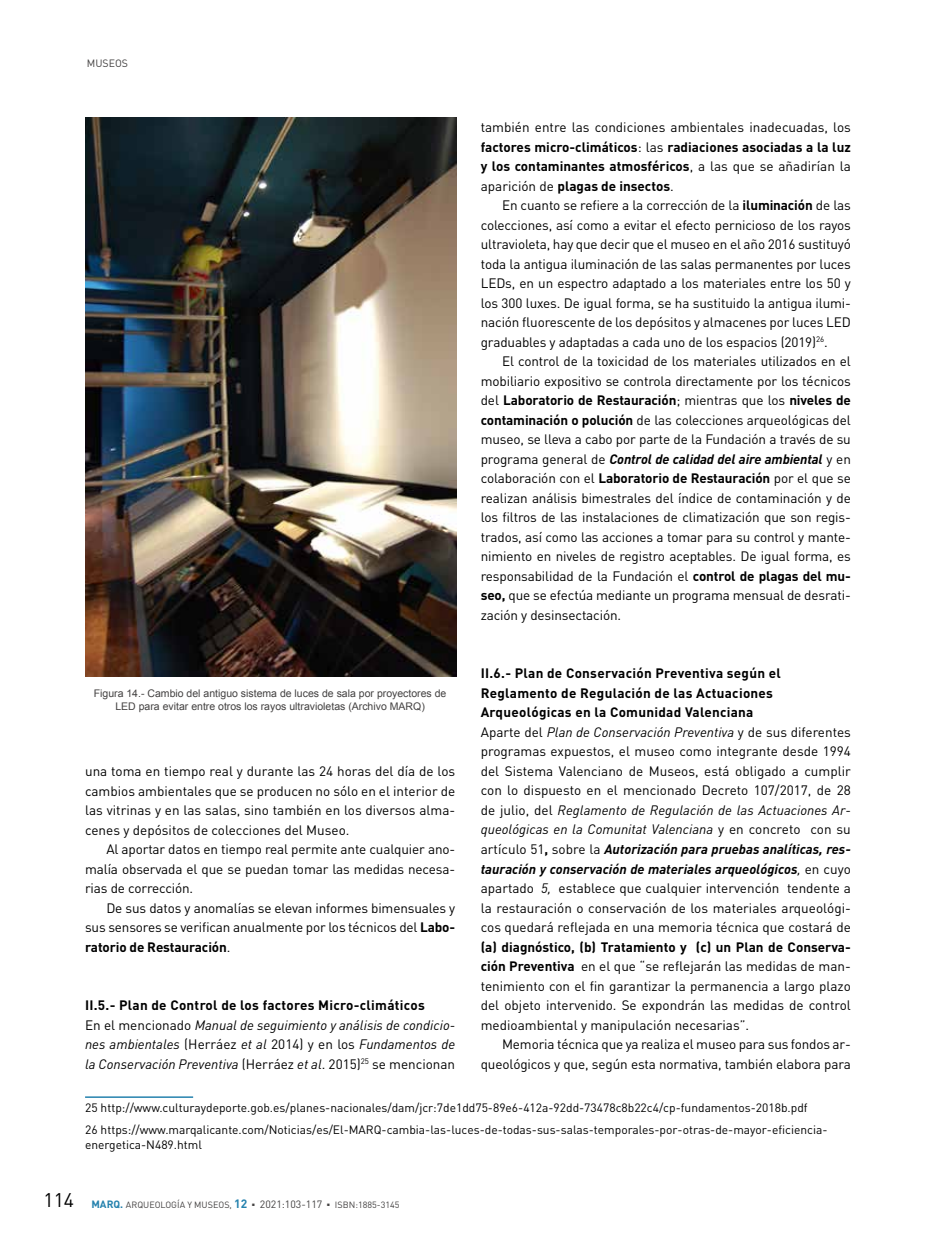
<style>
.page{position:relative;width:936px;height:1234px;background:#fff}
.page>*{position:absolute;margin:0;border:0;box-sizing:border-box;transform-origin:0 0}
.t1{font:13.5px/19.5px "DIN";letter-spacing:-.01em;color:#000;text-align:justify}
.t2{font:italic 13.5px/19.5px "DIN";color:#000}
.t3{font:700 13.5px/19.5px "DIN";color:#000;text-align:justify}
.t4{font:12px/23px "DIN";color:#000}
.t5{font:10.5px/12.6px "Arial";color:#434141;text-align:center}
.t6{font:10.5px "DIN";color:#434141}
.t7{font:9px "DIN";color:#434141}
.s1{font-weight:400}
.s2{font-weight:700}
.s3{font-weight:700;font-style:italic}
.s4{font-style:italic}
.s5{font-weight:700;font-style:normal}
.s6{font-style:normal}
.s7{font-size:19.5px;color:#000}
.s8{font-weight:700;font-size:10.5px;color:#2582ae}
.s9{font-weight:700;font-size:12px;color:#2582ae}
.s10{font-size:10.5px}
</style>
<div class="page">
<hr style="left:85px;top:1096px;width:108px;height:1px;background:#2582ae">
<img style="left:85px;top:117px;width:371px;height:559px">
<p class="t6" style="left:87px;top:57px;width:43px">MUSEOS</p>
<p class="t3" style="left:480px;top:117px;width:371px"><span class="s1">también entre las condiciones ambientales inadecuadas, los </span>factores micro-climáticos<span class="s1">: las</span> radiaciones asociadas a la luz y los contaminantes atmosféricos<span class="s1">, a las que se añadirían la aparición de</span> plagas de insectos<span class="s1">.</span></p>
<p class="t1" style="left:480px;top:195px;width:371px;text-indent:21px">En cuanto se refiere a la corrección de la <span class="s2">iluminación</span> de las colecciones, así como a evitar el efecto pernicioso de los rayos ultravioleta, hay que decir que el museo en el año 2016 sustituyó toda la antigua iluminación de las salas permanentes por luces LEDs, en un espectro adaptado a los materiales entre los 50 y los 300 luxes. De igual forma, se ha sustituido la antigua ilumi&shy;nación fluorescente de los depósitos y almacenes por luces LED graduables y adaptadas a cada uno de los espacios (2019)<sup>26</sup>.</p>
<p class="t1" style="left:480px;top:351px;width:371px;text-indent:21px">El control de la toxicidad de los materiales utilizados en el mobiliario expositivo se controla directamente por los técnicos del <span class="s2">Laboratorio de Restauración</span>; mientras que los <span class="s2">niveles de contaminación o polución</span> de las colecciones arqueológicas del museo, se lleva a cabo por parte de la Fundación a través de su programa general de <span class="s3">Control de calidad del aire ambiental</span> y en colaboración con el <span class="s2">Laboratorio de Restauración</span> por el que se realizan análisis bimestrales del índice de contaminación y de los filtros de las instalaciones de climatización que son regis&shy;trados, así como las acciones a tomar para su control y mante&shy;nimiento en niveles de registro aceptables. De igual forma, es responsabilidad de la Fundación el <span class="s2">control de plagas del mu&shy;seo,</span> que se efectúa mediante un programa mensual de desrati&shy;zación y desinsectación.</p>
<p class="t1" style="left:480px;top:663px;width:371px;text-align:left"><span class="s2">II.6.- Plan de Conservación Preventiva según el Reglamento de Regulación de las Actuaciones Arqueológicas en la Comunidad Valenciana<br></span>Aparte del <span class="s4">Plan de Conservación Preventiva</span> y de sus diferentes programas expuestos, el museo como integrante desde 1994 del Sistema Valenciano de Museos, está obligado a cumplir con lo dispuesto en el mencionado Decreto 107/2017, de 28 de julio, del <span class="s4">Reglamento de Regulación de las Actuaciones Ar&shy;queológicas en la Comunitat Valenciana</span> y en concreto con su artículo 51<span class="s2">,</span> sobre la <span class="s3">Autorización para pruebas analíticas, res&shy;tauración y conservación de materiales arqueológicos</span><span class="s4">,</span> en cuyo apartado <span class="s4">5,</span> establece que cualquier intervención tendente a la restauración o conservación de los materiales arqueológi&shy;cos quedará reflejada en una memoria técnica que costará de</p>
<p class="t1" style="left:480px;top:936px;width:371px"><span class="s2">(a) diagnóstico, (b) Tratamiento y (c) un Plan de Conserva&shy;ción Preventiva</span> en el que “se reflejarán las medidas de man&shy;tenimiento con el fin garantizar la permanencia a largo plazo del objeto intervenido. Se expondrán las medidas de control medioambiental y manipulación necesarias”.</p>
<p class="t1" style="left:480px;top:1033px;width:371px;text-align:right">Memoria técnica que ya realiza el museo para sus fondos ar&shy;queológicos y que, según esta normativa, también elabora para</p>
<p class="t5" style="left:94px;top:687px;width:354px">Figura 14.- Cambio del antiguo sistema de luces de sala por proyectores de<br>LED para evitar entre otros los rayos ultravioletas (Archivo MARQ)</p>
<p class="t1" style="left:85px;top:761px;width:371px">una toma en tiempo real y durante las 24 horas del día de los cambios ambientales que se producen no sólo en el interior de las vitrinas y en las salas, sino también en los diversos alma&shy;cenes y depósitos de colecciones del Museo.</p>
<p class="t1" style="left:85px;top:839px;width:371px;text-indent:21px">Al aportar datos en tiempo real permite ante cualquier ano&shy;malía observada el que se puedan tomar las medidas necesa&shy;rias de corrección.</p>
<p class="t1" style="left:85px;top:897px;width:371px;text-indent:21px">De sus datos y anomalías se elevan informes bimensuales y sus sensores se verifican anualmente por los técnicos del <span class="s2">Labo&shy;ratorio de Restauración</span>.</p>
<p class="t2" style="left:85px;top:995px;width:371px"><span class="s5">II.5.- Plan de Control de los factores Micro-climáticos<br></span><span class="s6">En el mencionado</span> Manual de seguimiento y análisis de condicio&shy;nes ambientales <span class="s6">(Herráez</span> et al <span class="s6">2014) y en los</span> Fundamentos de la Conservación Preventiva <span class="s6">(Herráez</span> et al<span class="s6">. 2015)</span><sup>25</sup> <span class="s6">se mencionan</span></p>
<p class="t4" style="left:85px;top:1095px;width:744px">25 http://www.culturaydeporte.gob.es/planes-nacionales/dam/jcr:7de1dd75-89e6-412a-92dd-73478c8b22c4/cp-fundamentos-2018b.pdf<br>26 https://www.marqalicante.com/Noticias/es/El-MARQ-cambia-las-luces-de-todas-sus-salas-temporales-por-otras-de-mayor-eficiencia-</p>
<p class="t4" style="left:85px;top:1132px;width:118px">energetica-N489.html</p>
<p class="t7" style="left:44px;top:1199px;width:357px"><span class="s7">114</span> <span class="s8">MARQ.</span> ARQUEOLOGÍA Y MUSEOS, <span class="s9">12</span> ○ <span class="s10">2021:103-117</span> ○ ISBN:1885-3145</p>
</div>
